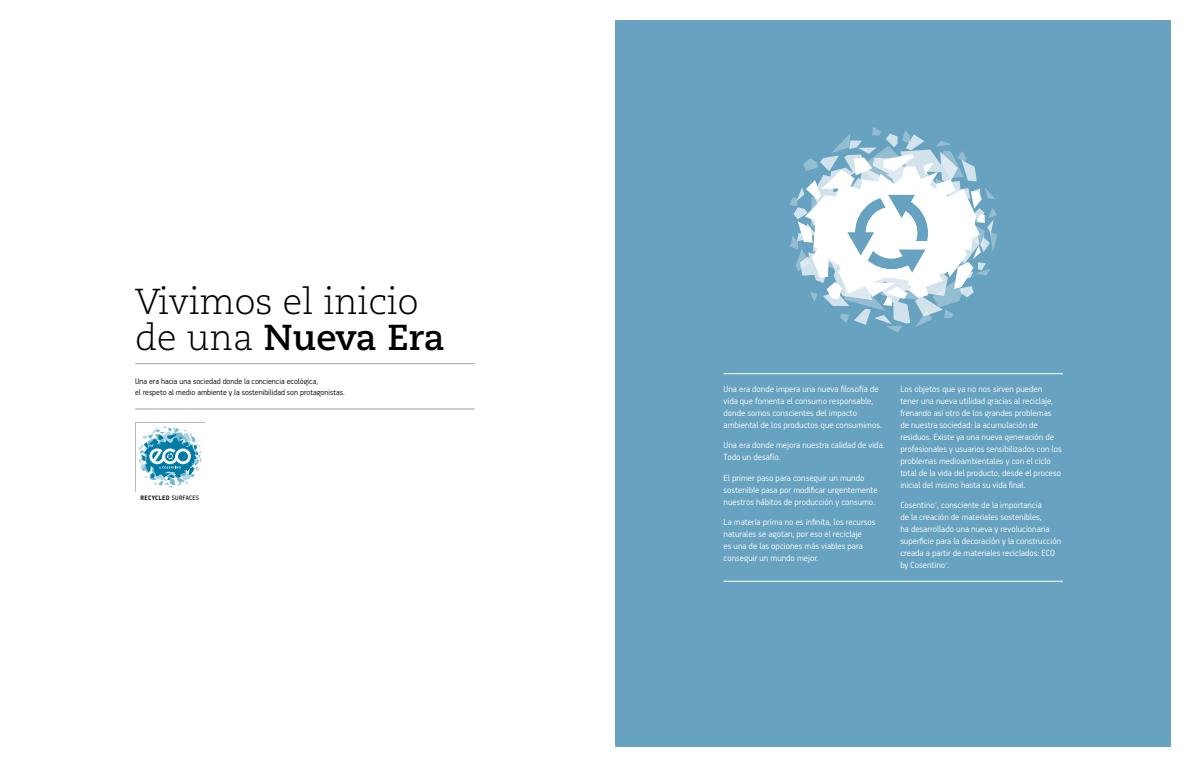
<style>
.page{position:relative;width:1191px;height:766px;background:#fff}
.page>*{position:absolute;margin:0;border:0;box-sizing:border-box;transform-origin:0 0}
.t1{font:300 36px/36px "Caecilia LT Std";color:#000}
.t2{font:300 10px/12px "PF Handbook Pro";color:#fff}
.t3{font:300 9px/10.8px "PF Handbook Pro";color:#000}
.t4{font:700 7.2px "PF Handbook Pro";letter-spacing:.035em;color:#000}
.s1{font-weight:700}
.s2{font-weight:400}
</style>
<div class="page">
<div style="left:615px;top:20px;width:556px;height:726px;background:#67a2c0"></div>
<hr style="left:135px;top:363px;width:339px;height:1px;background:#9c9e9f">
<hr style="left:135px;top:408px;width:339px;height:1px;background:#9c9e9f">
<svg style="left:135px;top:422px;width:70px;height:70px"></svg>
<div style="left:136px;top:423px;width:68px;height:68px;background:#fff"></div>
<svg style="left:138px;top:425px;width:64px;height:63px"></svg>
<svg style="left:789px;top:127px;width:208px;height:206px"></svg>
<hr style="left:723px;top:373px;width:340px;height:1px;background:#fff">
<hr style="left:723px;top:581px;width:340px;height:1px;background:#fff">
<h1 class="t1" style="left:135px;top:284px;width:311px">Vivimos el inicio de una <span class="s1">Nueva Era</span></h1>
<p class="t3" style="left:135px;top:375px;width:211px">Una era hacia una sociedad donde la conciencia ecológica,<br>el respeto al medio ambiente y la sostenibilidad son protagonistas.</p>
<p class="t4" style="left:141px;top:493px;width:60px">RECYCLED <span class="s2">SURFACES</span></p>
<p class="t2" style="left:723px;top:382px;width:160px">Una era donde impera una nueva filosofía de vida que fomenta el consumo responsable, donde somos conscientes del impacto ambiental de los productos que consumimos.</p>
<p class="t2" style="left:723px;top:438px;width:163px">Una era donde mejora nuestra calidad de vida.<br>Todo un desafío.</p>
<p class="t2" style="left:723px;top:471px;width:156px">El primer paso para conseguir un mundo sostenible pasa por modificar urgentemente nuestros hábitos de producción y consumo.</p>
<p class="t2" style="left:723px;top:515px;width:153px">La materia prima no es infinita, los recursos naturales se agotan, por eso el reciclaje<br>es una de las opciones más viables para conseguir un mundo mejor.</p>
<p class="t2" style="left:900px;top:382px;width:163px">Los objetos que ya no nos sirven pueden tener una nueva utilidad gracias al reciclaje, frenando así otro de los grandes problemas de nuestra sociedad: la acumulación de residuos. Existe ya una nueva generación de profesionales y usuarios sensibilizados con los problemas medioambientales y con el ciclo total de la vida del producto, desde el proceso inicial del mismo hasta su vida final.</p>
<p class="t2" style="left:900px;top:498px;width:162px">Cosentino<sup>®</sup>, consciente de la importancia<br>de la creación de materiales sostenibles,<br>ha desarrollado una nueva y revolucionaria superficie para la decoración y la construcción creada a partir de materiales reciclados: ECO by Cosentino<sup>®</sup>.</p>
</div>
